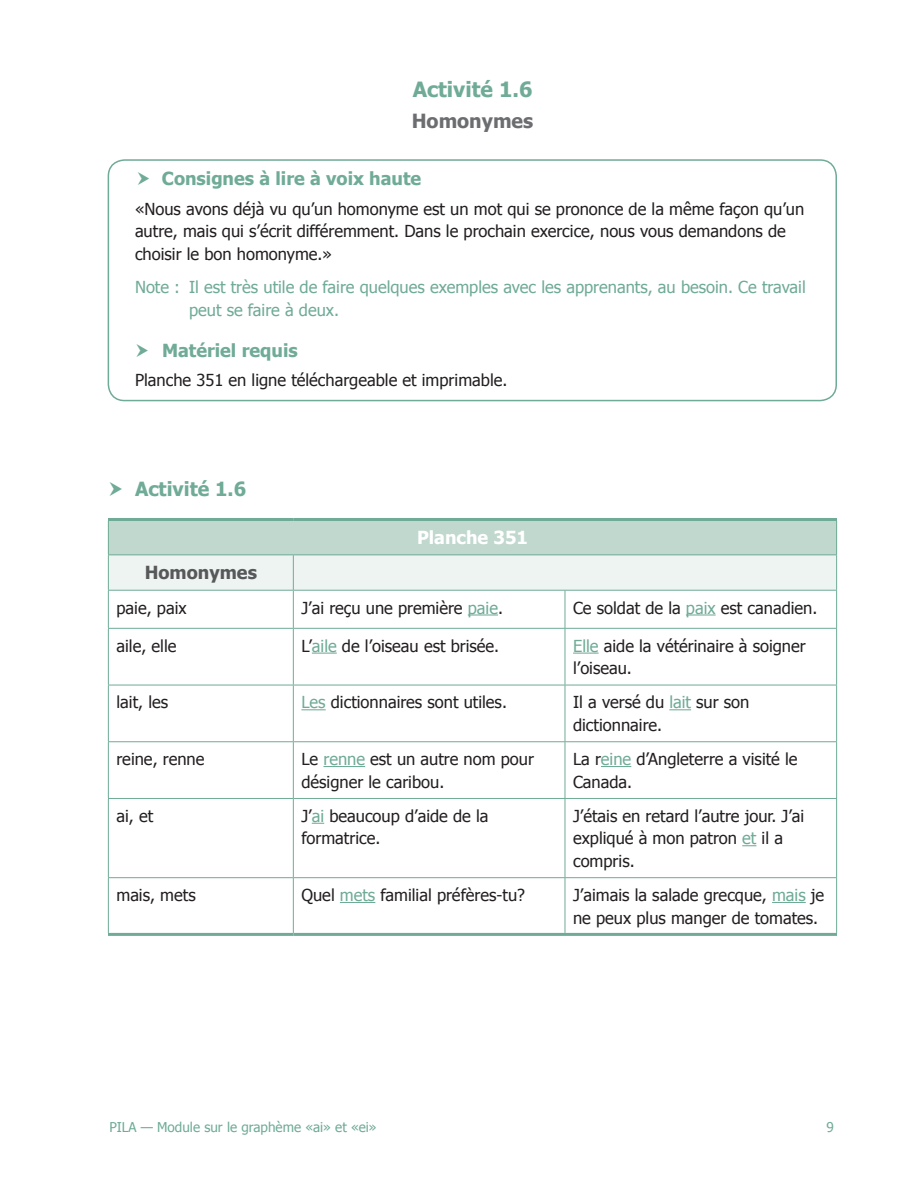
<style>
.page{position:relative;width:918px;height:1188px;background:#fff}
.page>*{position:absolute;margin:0;border:0;box-sizing:border-box;transform-origin:0 0}
.Activité_-_titre_mau{font:700 21px "Tahoma";color:#6fab96}
.Activité_x_x_mauve{font:700 19.5px "Tahoma";color:#6fab96}
.Activité_-_sous-titr{font:700 19.5px "Tahoma";color:#6c6d70}
.Activité_-_boîte_mau{font:700 18px "Tahoma";color:#6fab96}
.Tableau_titre_blanc{font:700 18px "Tahoma";color:#fff}
.Tableau_titre_gris{font:700 18px "Tahoma";color:#57585a}
.Tableau_texte_noir{font:16.5px/22.5px "Tahoma";color:#231f20}
.Activité_-_boîte_tex{font:16.5px/22.5px "Tahoma";color:#231f20}
.Activité_-_attention{font:16.5px/22.5px "Tahoma";color:#6fab96}
.t1{font:13.5px "Tahoma";color:#6fab96}
.s1{color:#6fab96}
</style>
<div class="page">
<div style="left:108px;top:159px;width:729px;height:242px;border:2px solid #6fab96;border-radius:16px"></div>
<div style="left:108px;top:519px;width:729px;height:36px;background:#c1d8ce"></div>
<div style="left:109px;top:555px;width:727px;height:35px;background:#edf4f1"></div>
<hr style="left:108px;top:518px;width:185px;height:3px;background:#6fab96">
<hr style="left:293px;top:518px;width:272px;height:3px;background:#6fab96">
<hr style="left:565px;top:518px;width:272px;height:3px;background:#6fab96">
<hr style="left:108px;top:521px;width:1px;height:33px;background:#6fab96">
<hr style="left:836px;top:521px;width:1px;height:33px;background:#6fab96">
<hr style="left:108px;top:555px;width:1px;height:35px;background:#6fab96">
<hr style="left:293px;top:555px;width:1px;height:35px;background:#6fab96">
<hr style="left:836px;top:555px;width:1px;height:35px;background:#6fab96">
<hr style="left:108px;top:554px;width:185px;height:1px;background:#6fab96">
<hr style="left:293px;top:554px;width:272px;height:1px;background:#6fab96">
<hr style="left:565px;top:554px;width:272px;height:1px;background:#6fab96">
<hr style="left:108px;top:799px;width:1px;height:78px;background:#6fab96">
<hr style="left:293px;top:799px;width:1px;height:78px;background:#6fab96">
<hr style="left:565px;top:799px;width:1px;height:78px;background:#6fab96">
<hr style="left:836px;top:799px;width:1px;height:78px;background:#6fab96">
<hr style="left:108px;top:878px;width:1px;height:55px;background:#6fab96">
<hr style="left:293px;top:878px;width:1px;height:55px;background:#6fab96">
<hr style="left:565px;top:878px;width:1px;height:55px;background:#6fab96">
<hr style="left:836px;top:878px;width:1px;height:55px;background:#6fab96">
<hr style="left:108px;top:933px;width:185px;height:3px;background:#6fab96">
<hr style="left:293px;top:933px;width:272px;height:3px;background:#6fab96">
<hr style="left:565px;top:933px;width:272px;height:3px;background:#6fab96">
<hr style="left:108px;top:590px;width:185px;height:1px;background:#6fab96">
<hr style="left:108px;top:591px;width:1px;height:37px;background:#6fab96">
<hr style="left:293px;top:590px;width:272px;height:1px;background:#6fab96">
<hr style="left:293px;top:591px;width:1px;height:37px;background:#6fab96">
<hr style="left:565px;top:590px;width:272px;height:1px;background:#6fab96">
<hr style="left:565px;top:591px;width:1px;height:37px;background:#6fab96">
<hr style="left:836px;top:591px;width:1px;height:37px;background:#6fab96">
<hr style="left:108px;top:628px;width:185px;height:1px;background:#6fab96">
<hr style="left:108px;top:629px;width:1px;height:56px;background:#6fab96">
<hr style="left:293px;top:628px;width:272px;height:1px;background:#6fab96">
<hr style="left:293px;top:629px;width:1px;height:56px;background:#6fab96">
<hr style="left:565px;top:628px;width:272px;height:1px;background:#6fab96">
<hr style="left:565px;top:629px;width:1px;height:56px;background:#6fab96">
<hr style="left:836px;top:629px;width:1px;height:56px;background:#6fab96">
<hr style="left:108px;top:685px;width:185px;height:1px;background:#6fab96">
<hr style="left:108px;top:685px;width:1px;height:56px;background:#6fab96">
<hr style="left:293px;top:685px;width:272px;height:1px;background:#6fab96">
<hr style="left:293px;top:685px;width:1px;height:56px;background:#6fab96">
<hr style="left:565px;top:685px;width:272px;height:1px;background:#6fab96">
<hr style="left:565px;top:685px;width:1px;height:56px;background:#6fab96">
<hr style="left:836px;top:685px;width:1px;height:56px;background:#6fab96">
<hr style="left:108px;top:741px;width:185px;height:1px;background:#6fab96">
<hr style="left:108px;top:742px;width:1px;height:56px;background:#6fab96">
<hr style="left:293px;top:741px;width:272px;height:1px;background:#6fab96">
<hr style="left:293px;top:742px;width:1px;height:56px;background:#6fab96">
<hr style="left:565px;top:741px;width:272px;height:1px;background:#6fab96">
<hr style="left:565px;top:742px;width:1px;height:56px;background:#6fab96">
<hr style="left:836px;top:742px;width:1px;height:56px;background:#6fab96">
<hr style="left:108px;top:798px;width:185px;height:1px;background:#6fab96">
<hr style="left:293px;top:798px;width:272px;height:1px;background:#6fab96">
<hr style="left:565px;top:798px;width:272px;height:1px;background:#6fab96">
<hr style="left:108px;top:877px;width:185px;height:1px;background:#6fab96">
<hr style="left:293px;top:877px;width:272px;height:1px;background:#6fab96">
<hr style="left:565px;top:877px;width:272px;height:1px;background:#6fab96">
<hr style="left:468px;top:614px;width:30px;height:2px;background:#6fab96">
<hr style="left:686px;top:614px;width:30px;height:2px;background:#6fab96">
<svg style="left:312px;top:653px;width:25px;height:1px"></svg>
<svg style="left:573px;top:653px;width:26px;height:1px"></svg>
<svg style="left:301px;top:709px;width:25px;height:1px"></svg>
<svg style="left:669px;top:709px;width:22px;height:1px"></svg>
<hr style="left:323px;top:766px;width:42px;height:1px;background:#6fab96">
<hr style="left:601px;top:766px;width:30px;height:1px;background:#6fab96">
<svg style="left:312px;top:823px;width:12px;height:1px"></svg>
<svg style="left:742px;top:845px;width:14px;height:1px"></svg>
<hr style="left:340px;top:902px;width:35px;height:1px;background:#6fab96">
<hr style="left:772px;top:902px;width:34px;height:1px;background:#6fab96">
<p class="Activité_-_titre_mau" style="left:413px;top:75px;width:121px">Activité 1.6</p>
<p class="Activité_-_sous-titr" style="left:412px;top:107px;width:123px">Homonymes</p>
<p class="Activité_-_boîte_mau" style="left:151px;top:166px;width:272px">Consignes à lire à voix haute</p>
<p class="Activité_-_boîte_tex" style="left:135px;top:197px;width:671px">«Nous avons déjà vu qu’un homonyme est un mot qui se prononce de la même façon qu’un autre, mais qui s’écrit différemment. Dans le prochain exercice, nous vous demandons de choisir le bon homonyme.»</p>
<p class="Activité_-_attention" style="left:189px;top:275px;width:618px;text-indent:-54px">Note : Il est très utile de faire quelques exemples avec les apprenants, au besoin. Ce travail peut se faire à deux.</p>
<p class="Activité_-_boîte_mau" style="left:162px;top:338px;width:137px">Matériel requis</p>
<p class="Activité_-_boîte_tex" style="left:135px;top:368px;width:374px">Planche 351 en ligne téléchargeable et imprimable.</p>
<p class="Activité_x_x_mauve" style="left:135px;top:475px;width:113px">Activité 1.6</p>
<p class="Tableau_titre_blanc" style="left:417px;top:525px;width:112px">Planche 351</p>
<p class="Tableau_titre_gris" style="left:145px;top:560px;width:114px">Homonymes</p>
<p class="Tableau_texte_noir" style="left:116px;top:596px;width:72px">paie, paix</p>
<p class="Tableau_texte_noir" style="left:301px;top:596px;width:203px">J’ai reçu une première <span class="s1">paie</span>.</p>
<p class="Tableau_texte_noir" style="left:573px;top:596px;width:246px">Ce soldat de la <span class="s1">paix</span> est canadien.</p>
<p class="Tableau_texte_noir" style="left:116px;top:634px;width:62px">aile, elle</p>
<p class="Tableau_texte_noir" style="left:301px;top:634px;width:199px">L’<span class="s1">aile</span> de l’oiseau est brisée.</p>
<p class="Tableau_texte_noir" style="left:573px;top:634px;width:234px"><span class="s1">Elle</span> aide la vétérinaire à soigner l’oiseau.</p>
<p class="Tableau_texte_noir" style="left:116px;top:690px;width:53px">lait, les</p>
<p class="Tableau_texte_noir" style="left:301px;top:690px;width:207px"><span class="s1">Les</span> dictionnaires sont utiles.</p>
<p class="Tableau_texte_noir" style="left:573px;top:690px;width:178px">Il a versé du <span class="s1">lait</span> sur son dictionnaire.</p>
<p class="Tableau_texte_noir" style="left:116px;top:747px;width:89px">reine, renne</p>
<p class="Tableau_texte_noir" style="left:301px;top:747px;width:234px">Le <span class="s1">renne</span> est un autre nom pour désigner le caribou.</p>
<p class="Tableau_texte_noir" style="left:573px;top:747px;width:226px">La r<span class="s1">eine</span> d’Angleterre a visité le<br>Canada.</p>
<p class="Tableau_texte_noir" style="left:116px;top:804px;width:38px">ai, et</p>
<p class="Tableau_texte_noir" style="left:301px;top:804px;width:189px">J’<span class="s1">ai</span> beaucoup d’aide de la formatrice.</p>
<p class="Tableau_texte_noir" style="left:573px;top:804px;width:233px">J’étais en retard l’autre jour. J’ai expliqué à mon patron <span class="s1">et</span> il a compris.</p>
<p class="Tableau_texte_noir" style="left:116px;top:883px;width:81px">mais, mets</p>
<p class="Tableau_texte_noir" style="left:301px;top:883px;width:225px">Quel <span class="s1">mets</span> familial préfères-tu?</p>
<p class="Tableau_texte_noir" style="left:573px;top:883px;width:253px">J’aimais la salade grecque, <span class="s1">mais</span> je ne peux plus manger de tomates.</p>
<p class="t1" style="left:110px;top:1118px;width:269px">PILA — Module sur le graphème «ai» et «ei»</p>
<p class="t1" style="left:827px;top:1118px;width:9px">9</p>
</div>
